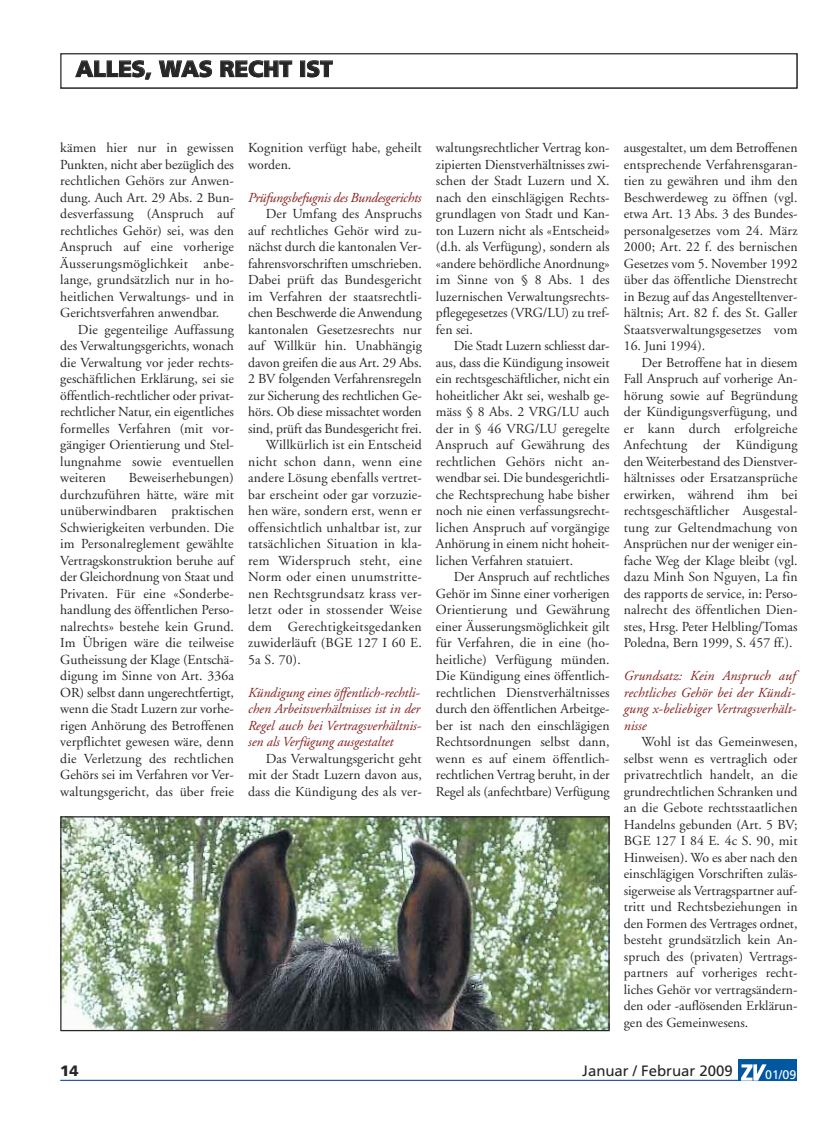
<style>
.page{position:relative;width:833px;height:1134px;background:#fff}
.page>*{position:absolute;margin:0;border:0;box-sizing:border-box;transform-origin:0 0}
.t1{font:900 22.5px "Frutiger";color:#272627}
.t2{font:15px "Frutiger";color:#272627}
.t3{font:900 15px "Frutiger";color:#272627}
.t4{font:13.75px/16.5px "Adobe Garamond";letter-spacing:.01em;color:#272627;text-align:justify}
.t5{font:italic 13.75px/16.5px "Adobe Garamond";color:#831f1c;text-align:justify}
.t6{font:13.75px "Adobe Garamond";letter-spacing:-.01em;color:#272627}
.t7{font:12.5px "Frutiger";color:#fff}
</style>
<div class="page">
<hr style="left:60px;top:1080px;width:737px;height:1px;background:#275a9e">
<div style="left:738px;top:1059px;width:59px;height:22px;background:#0157a0"></div>
<svg style="left:741px;top:1064px;width:25px;height:17px"></svg>
<div style="left:60px;top:53px;width:737px;height:36px;border:1px solid #272627"></div>
<img style="left:62px;top:818px;width:545px;height:211px">
<div style="left:60px;top:816px;width:549px;height:215px;border:1px solid #272627"></div>
<h1 class="t1" style="left:76px;top:60px;width:258px">ALLES, WAS RECHT IST</h1>
<p class="t4" style="left:60px;top:141px;width:175px">kämen hier nur in gewissen Punkten, nicht aber bezüglich des rechtlichen Gehörs zur Anwen&shy;dung. Auch Art. 29 Abs. 2 Bun&shy;desverfassung (Anspruch auf rechtliches Gehör) sei, was den Anspruch auf eine vorherige Äusserungsmöglichkeit anbe&shy;lange, grundsätzlich nur in ho&shy;heitlichen Verwaltungs- und in Gerichtsverfahren anwendbar.</p>
<p class="t4" style="left:60px;top:322px;width:175px;text-indent:18px">Die gegenteilige Auffassung des Verwaltungsgerichts, wonach die Verwaltung vor jeder rechts&shy;geschäftlichen Erklärung, sei sie öffentlich-rechtlicher oder privat&shy;rechtlicher Natur, ein eigentliches formelles Verfahren (mit vor&shy;gängiger Orientierung und Stel&shy;lungnahme sowie eventuellen weiteren</p>
<p class="t4" style="left:60px;top:471px;width:175px;text-indent:69px">Beweiserhebungen) durchzuführen hätte, wäre mit unüberwindbaren praktischen Schwierigkeiten verbunden. Die im Personalreglement gewählte Vertragskonstruktion beruhe auf der Gleichordnung von Staat und Privaten. Für eine «Sonderbe&shy;handlung des öffentlichen Perso&shy;nalrechts» bestehe kein Grund.<br>Im Übrigen wäre die teilweise Gutheissung der Klage (Entschä&shy;digung im Sinne von Art. 336a OR) selbst dann ungerechtfertigt, wenn die Stadt Luzern zur vorhe&shy;rigen Anhörung des Betroffenen verpflichtet gewesen wäre, denn die Verletzung des rechtlichen Gehörs sei im Verfahren vor Ver&shy;waltungsgericht, das über freie</p>
<p class="t4" style="left:248px;top:141px;width:175px">Kognition verfügt habe, geheilt worden.</p>
<p class="t5" style="left:248px;top:191px;width:175px">Prüfungsbefugnis des Bundesgerichts</p>
<p class="t4" style="left:266px;top:207px;width:157px">Der Umfang des Anspruchs</p>
<p class="t4" style="left:248px;top:223px;width:175px">auf rechtliches Gehör wird zu-</p>
<p class="t4" style="left:248px;top:240px;width:175px">nächst durch die kantonalen Ver-</p>
<p class="t4" style="left:248px;top:256px;width:175px">fahrensvorschriften umschrieben.</p>
<p class="t4" style="left:248px;top:273px;width:175px">Dabei prüft das Bundesgericht</p>
<p class="t4" style="left:248px;top:289px;width:175px">im Verfahren der staatsrechtli-</p>
<p class="t6" style="left:248px;top:308px;width:175px">chen Beschwerde die Anwendung</p>
<p class="t4" style="left:248px;top:322px;width:175px">kantonalen Gesetzesrechts nur</p>
<p class="t4" style="left:248px;top:339px;width:175px">auf Willkür hin. Unabhängig</p>
<p class="t6" style="left:248px;top:357px;width:175px">davon greifen die aus Art. 29 Abs.</p>
<p class="t4" style="left:248px;top:372px;width:175px">2 BV folgenden Verfahrensregeln</p>
<p class="t6" style="left:248px;top:390px;width:175px">zur Sicherung des rechtlichen Ge-</p>
<p class="t6" style="left:248px;top:407px;width:175px">hörs. Ob diese missachtet worden</p>
<p class="t6" style="left:248px;top:423px;width:175px">sind, prüft das Bundesgericht frei.</p>
<p class="t4" style="left:266px;top:438px;width:157px">Willkürlich ist ein Entscheid</p>
<p class="t4" style="left:248px;top:454px;width:175px">nicht schon dann, wenn eine</p>
<p class="t4" style="left:248px;top:471px;width:175px">andere Lösung ebenfalls vertret-</p>
<p class="t4" style="left:248px;top:487px;width:175px">bar erscheint oder gar vorzuzie-</p>
<p class="t4" style="left:248px;top:504px;width:175px">hen wäre, sondern erst, wenn er</p>
<p class="t4" style="left:248px;top:520px;width:175px">offensichtlich unhaltbar ist, zur</p>
<p class="t4" style="left:248px;top:537px;width:175px">tatsächlichen Situation in kla-</p>
<p class="t4" style="left:248px;top:553px;width:175px">rem Widerspruch steht, eine</p>
<p class="t4" style="left:248px;top:570px;width:175px">Norm oder einen unumstritte-</p>
<p class="t4" style="left:248px;top:586px;width:175px">nen Rechtsgrundsatz krass ver-</p>
<p class="t4" style="left:248px;top:603px;width:175px">letzt oder in stossender Weise</p>
<p class="t4" style="left:248px;top:619px;width:175px">dem Gerechtigkeitsgedanken</p>
<p class="t4" style="left:248px;top:636px;width:175px">zuwiderläuft (BGE 127 I 60 E.</p>
<p class="t4" style="left:248px;top:652px;width:54px">5a S. 70).</p>
<p class="t5" style="left:248px;top:686px;width:175px">Kündigung eines öffentlich-rechtli&shy;chen Arbeitsverhältnisses ist in der Regel auch bei Vertragsverhältnis&shy;sen als Verfügung ausgestaltet</p>
<p class="t4" style="left:248px;top:751px;width:175px;text-indent:18px">Das Verwaltungsgericht geht mit der Stadt Luzern davon aus, dass die Kündigung des als ver-</p>
<p class="t4" style="left:436px;top:141px;width:175px">waltungsrechtlicher Vertrag kon&shy;zipierten Dienstverhältnisses zwi&shy;schen der Stadt Luzern und X. nach den einschlägigen Rechts&shy;grundlagen von Stadt und Kan&shy;ton Luzern nicht als «Entscheid» (d.h. als Verfügung), sondern als «andere behördliche Anordnung» im Sinne von § 8 Abs. 1 des luzernischen Verwaltungsrechts&shy;pflegegesetzes (VRG/LU) zu tref&shy;fen sei.</p>
<p class="t4" style="left:436px;top:339px;width:175px;text-indent:18px">Die Stadt Luzern schliesst dar&shy;aus, dass die Kündigung insoweit ein rechtsgeschäftlicher, nicht ein hoheitlicher Akt sei, weshalb ge&shy;mäss § 8 Abs. 2 VRG/LU auch der in § 46 VRG/LU geregelte Anspruch auf Gewährung des rechtlichen Gehörs nicht an&shy;wendbar sei. Die bundesgerichtli&shy;che Rechtsprechung habe bisher noch nie einen verfassungsrecht&shy;lichen Anspruch auf vorgängige Anhörung in einem nicht hoheit&shy;lichen Verfahren statuiert.</p>
<p class="t4" style="left:436px;top:570px;width:175px;text-indent:18px">Der Anspruch auf rechtliches Gehör im Sinne einer vorherigen Orientierung und Gewährung einer Äusserungsmöglichkeit gilt für Verfahren, die in eine (ho&shy;heitliche) Verfügung münden.<br>Die Kündigung eines öffentlich&shy;rechtlichen Dienstverhältnisses durch den öffentlichen Arbeitge&shy;ber ist nach den einschlägigen Rechtsordnungen selbst dann, wenn es auf einem öffentlich&shy;rechtlichen Vertrag beruht, in der Regel als (anfechtbare) Verfügung</p>
<p class="t4" style="left:624px;top:141px;width:175px">ausgestaltet, um dem Betroffenen entsprechende Verfahrensgaran&shy;tien zu gewähren und ihm den Beschwerdeweg zu öffnen (vgl. etwa Art. 13 Abs. 3 des Bundes&shy;personalgesetzes vom 24. März 2000; Art. 22 f. des bernischen Gesetzes vom 5. November 1992 über das öffentliche Dienstrecht in Bezug auf das Angestelltenver&shy;hältnis; Art. 82 f. des St. Galler Staatsverwaltungsgesetzes vom</p>
<p class="t4" style="left:624px;top:339px;width:83px">16. Juni 1994).</p>
<p class="t4" style="left:641px;top:355px;width:157px">Der Betroffene hat in diesem</p>
<p class="t4" style="left:624px;top:372px;width:175px">Fall Anspruch auf vorherige An-</p>
<p class="t4" style="left:624px;top:388px;width:175px">hörung sowie auf Begründung</p>
<p class="t4" style="left:624px;top:405px;width:175px">der Kündigungsverfügung, und</p>
<p class="t4" style="left:624px;top:421px;width:175px">er kann durch erfolgreiche</p>
<p class="t4" style="left:624px;top:438px;width:175px">Anfechtung der Kündigung</p>
<p class="t6" style="left:624px;top:456px;width:175px">den Weiterbestand des Dienstver-</p>
<p class="t4" style="left:624px;top:471px;width:175px">hältnisses oder Ersatzansprüche</p>
<p class="t4" style="left:624px;top:487px;width:175px">erwirken, während ihm bei</p>
<p class="t4" style="left:624px;top:504px;width:175px">rechtsgeschäftlicher Ausgestal-</p>
<p class="t4" style="left:624px;top:520px;width:175px">tung zur Geltendmachung von</p>
<p class="t4" style="left:624px;top:537px;width:175px">Ansprüchen nur der weniger ein-</p>
<p class="t4" style="left:624px;top:553px;width:175px">fache Weg der Klage bleibt (vgl.</p>
<p class="t4" style="left:624px;top:570px;width:175px">dazu Minh Son Nguyen, La fin</p>
<p class="t4" style="left:624px;top:586px;width:175px">des rapports de service, in: Perso-</p>
<p class="t4" style="left:624px;top:603px;width:175px">nalrecht des öffentlichen Dien-</p>
<p class="t4" style="left:624px;top:619px;width:175px">stes, Hrsg. Peter Helbling/Tomas</p>
<p class="t4" style="left:624px;top:636px;width:170px">Poledna, Bern 1999, S. 457 ff.).</p>
<p class="t5" style="left:624px;top:669px;width:174px">Grundsatz: Kein Anspruch auf rechtliches Gehör bei der Kündi&shy;gung x-beliebiger Vertragsverhält&shy;nisse</p>
<p class="t4" style="left:624px;top:735px;width:175px;text-indent:18px">Wohl ist das Gemeinwesen, selbst wenn es vertraglich oder privatrechtlich handelt, an die grundrechtlichen Schranken und an die Gebote rechtsstaatlichen Handelns gebunden (Art. 5 BV; BGE 127 I 84 E. 4c S. 90, mit Hinweisen). Wo es aber nach den einschlägigen Vorschriften zuläs&shy;sigerweise als Vertragspartner auf&shy;tritt und Rechtsbeziehungen in den Formen des Vertrages ordnet, besteht grundsätzlich kein An&shy;spruch des (privaten) Vertrags&shy;partners auf vorheriges recht&shy;liches Gehör vor vertragsändern&shy;den oder -auflösenden Erklärun&shy;gen des Gemeinwesens.</p>
<p class="t3" style="left:60px;top:1065px;width:20px">14</p>
<p class="t2" style="left:582px;top:1065px;width:152px">Januar / Februar 2009</p>
<p class="t7" style="left:765px;top:1070px;width:33px">01/09</p>
</div>
